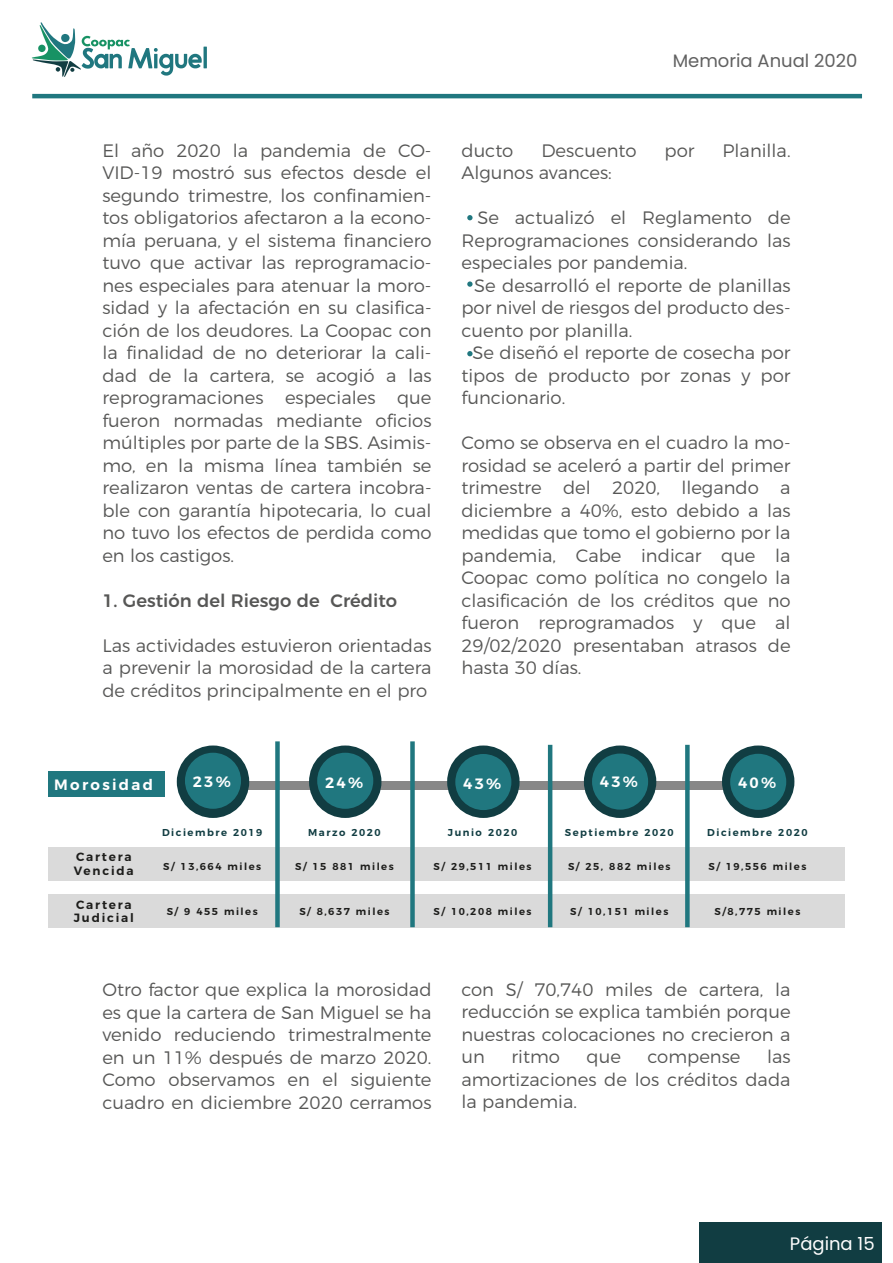
<style>
.page{position:relative;width:893px;height:1263px;background:#fff}
.page>*{position:absolute;margin:0;border:0;box-sizing:border-box;transform-origin:0 0}
.t1{font:300 18px/22.5px "Montserrat";color:#575756;text-align:justify}
.t2{font:500 18px "Montserrat";color:#575756}
.t3{font:18px "Poppins";color:#616161}
.t4{font:18px "Poppins";color:#fff}
.t5{font:600 15px "Montserrat";letter-spacing:.15em;color:#fff}
.t6{font:600 12px/13.5px "Montserrat";letter-spacing:.15em;color:#1d1d1b}
.t7{font:600 10.05px "Montserrat";letter-spacing:.15em;color:#1d1d1b}
.t8{font:600 10.05px "Montserrat";letter-spacing:.15em;color:#113d42}
</style>
<div class="page">
<svg style="left:31px;top:22px;width:176px;height:55px"></svg>
<div style="left:699px;top:1222px;width:183px;height:41px;background:#113d42"></div>
<hr style="left:32px;top:94px;width:830px;height:4px;background:#20777f">
<div style="left:48px;top:771px;width:117px;height:26px;background:#20777f"></div>
<div style="left:48px;top:848px;width:797px;height:33px;background:#dadada"></div>
<div style="left:48px;top:894px;width:797px;height:33px;background:#dadada"></div>
<div style="left:220px;top:781px;width:535px;height:8px;background:#878787"></div>
<div style="left:177px;top:745px;width:72px;height:73px;background:#113d42;border-radius:50%"></div>
<div style="left:309px;top:745px;width:72px;height:73px;background:#113d42;border-radius:50%"></div>
<div style="left:447px;top:745px;width:73px;height:73px;background:#113d42;border-radius:50%"></div>
<div style="left:584px;top:745px;width:72px;height:73px;background:#113d42;border-radius:50%"></div>
<div style="left:722px;top:745px;width:72px;height:73px;background:#113d42;border-radius:50%"></div>
<div style="left:185px;top:753px;width:56px;height:56px;background:#20777f;border-radius:50%"></div>
<div style="left:317px;top:753px;width:56px;height:56px;background:#20777f;border-radius:50%"></div>
<div style="left:455px;top:754px;width:56px;height:56px;background:#20777f;border-radius:50%"></div>
<div style="left:592px;top:753px;width:56px;height:57px;background:#20777f;border-radius:50%"></div>
<div style="left:730px;top:754px;width:56px;height:56px;background:#20777f;border-radius:50%"></div>
<div style="left:275px;top:741px;width:5px;height:186px;background:#20777f"></div>
<div style="left:410px;top:741px;width:5px;height:186px;background:#20777f"></div>
<hr style="left:548px;top:745px;width:4px;height:182px;background:#20777f">
<div style="left:685px;top:745px;width:5px;height:182px;background:#20777f"></div>
<svg style="left:467px;top:215px;width:6px;height:5px"></svg>
<svg style="left:467px;top:281px;width:6px;height:6px"></svg>
<svg style="left:467px;top:351px;width:6px;height:5px"></svg>
<p class="t3" style="left:673px;top:50px;width:186px">Memoria Anual 2020</p>
<p class="t1" style="left:102px;top:138px;width:331px">El año 2020 la pandemia de CO-VID-19 mostró sus efectos desde el segundo trimestre, los confinamien&shy;tos obligatorios afectaron a la econo&shy;mía peruana, y el sistema financiero tuvo que activar las reprogramacio&shy;nes especiales para atenuar la moro&shy;sidad y la afectación en su clasifica&shy;ción de los deudores. La Coopac con la finalidad de no deteriorar la cali&shy;dad de la cartera, se acogió a las reprogramaciones especiales que fueron normadas mediante oficios múltiples por parte de la SBS. Asimis&shy;mo, en la misma línea también se realizaron ventas de cartera incobra&shy;ble con garantía hipotecaria, lo cual no tuvo los efectos de perdida como en los castigos.</p>
<p class="t2" style="left:102px;top:586px;width:296px">1. Gestión del Riesgo de Crédito</p>
<p class="t1" style="left:102px;top:633px;width:331px">Las actividades estuvieron orientadas a prevenir la morosidad de la cartera de créditos principalmente en el pro</p>
<p class="t1" style="left:461px;top:138px;width:53px">ducto</p>
<p class="t1" style="left:541px;top:138px;width:97px">Descuento</p>
<p class="t1" style="left:664px;top:138px;width:31px">por</p>
<p class="t1" style="left:723px;top:138px;width:70px">Planilla.</p>
<p class="t1" style="left:461px;top:160px;width:152px">Algunos avances:</p>
<p class="t1" style="left:461px;top:205px;width:331px;text-indent:16px">Se actualizó el Reglamento de Reprogramaciones considerando las especiales por pandemia.</p>
<p class="t1" style="left:461px;top:273px;width:331px;text-indent:13px">Se desarrolló el reporte de planillas por nivel de riesgos del producto des&shy;cuento por planilla.</p>
<p class="t1" style="left:461px;top:340px;width:331px;text-indent:11px">Se diseñó el reporte de cosecha por tipos de producto por zonas y por funcionario.</p>
<p class="t1" style="left:461px;top:430px;width:331px">Como se observa en el cuadro la mo&shy;rosidad se aceleró a partir del primer trimestre del 2020, llegando a diciembre a 40%, esto debido a las medidas que tomo el gobierno por la pandemia, Cabe indicar que la Coopac como política no congelo la clasificación de los créditos que no fueron reprogramados y que al 29/02/2020 presentaban atrasos de hasta 30 días.</p>
<p class="t5" style="left:54px;top:772px;width:100px">Morosidad</p>
<p class="t5" style="left:193px;top:770px;width:40px">23%</p>
<p class="t5" style="left:325px;top:770px;width:40px">24%</p>
<p class="t5" style="left:463px;top:771px;width:40px">43%</p>
<p class="t5" style="left:600px;top:769px;width:40px">43%</p>
<p class="t5" style="left:738px;top:770px;width:40px">40%</p>
<p class="t6" style="left:74px;top:849px;width:61px">Cartera<br>Vencida</p>
<p class="t6" style="left:74px;top:897px;width:62px">Cartera<br>Judicial</p>
<p class="t8" style="left:162px;top:824px;width:102px">Diciembre 2019</p>
<p class="t7" style="left:163px;top:858px;width:100px">S/ 13,664 miles</p>
<p class="t7" style="left:167px;top:903px;width:92px">S/ 9 455 miles</p>
<p class="t8" style="left:308px;top:824px;width:74px">Marzo 2020</p>
<p class="t8" style="left:448px;top:824px;width:71px">Junio 2020</p>
<p class="t8" style="left:565px;top:824px;width:111px">Septiembre 2020</p>
<p class="t8" style="left:707px;top:824px;width:102px">Diciembre 2020</p>
<p class="t7" style="left:295px;top:858px;width:100px">S/ 15 881 miles</p>
<p class="t7" style="left:299px;top:903px;width:92px">S/ 8,637 miles</p>
<p class="t7" style="left:434px;top:858px;width:100px">S/ 29,511 miles</p>
<p class="t7" style="left:434px;top:903px;width:100px">S/ 10,208 miles</p>
<p class="t7" style="left:568px;top:858px;width:104px">S/ 25, 882 miles</p>
<p class="t7" style="left:570px;top:903px;width:100px">S/ 10,151 miles</p>
<p class="t7" style="left:708px;top:858px;width:100px">S/ 19,556 miles</p>
<p class="t7" style="left:715px;top:903px;width:87px">S/8,775 miles</p>
<p class="t1" style="left:102px;top:977px;width:331px">Otro factor que explica la morosidad es que la cartera de San Miguel se ha venido reduciendo trimestralmente en un 11% después de marzo 2020.<br>Como observamos en el siguiente cuadro en diciembre 2020 cerramos</p>
<p class="t1" style="left:461px;top:977px;width:331px">con S/ 70,740 miles de cartera, la reducción se explica también porque nuestras colocaciones no crecieron a un</p>
<p class="t1" style="left:461px;top:1044px;width:331px;text-indent:306px">las amortizaciones de los créditos dada la pandemia.</p>
<p class="t1" style="left:511px;top:1044px;width:50px">ritmo</p>
<p class="t1" style="left:586px;top:1044px;width:36px">que</p>
<p class="t1" style="left:648px;top:1044px;width:94px">compense</p>
<p class="t4" style="left:790px;top:1233px;width:86px">Página 15</p>
</div>
